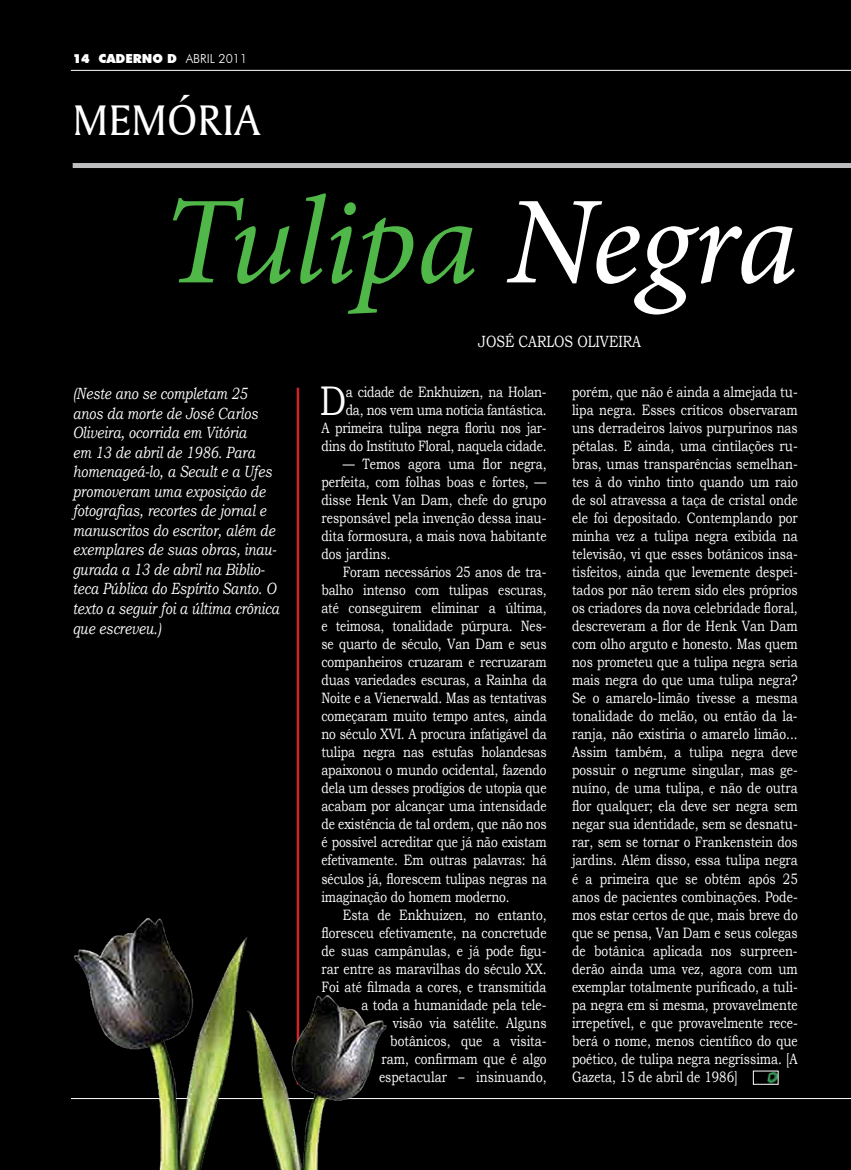
<style>
.page{position:relative;width:851px;height:1170px;background:#fff}
.page>*{position:absolute;margin:0;border:0;box-sizing:border-box;transform-origin:0 0}
.t1{font:italic 125px "Minion Pro";letter-spacing:-.01em;color:#50b848}
.t2{font:45px "Amerigo BT Roman A";color:#fff}
.t3{font:41.38px "Bookman Old Style";color:#fff;scale:.8 1}
.t4{font:italic 16.25px/19.5px "Bookman Old Style";color:#fff;scale:.8 1}
.t5{font:16.25px "Bookman Old Style";color:#fff;scale:.8 1}
.t6{font:15px/18px "Bookman Old Style";color:#fff;text-align:justify;scale:.8 1}
.t7{font:15px/18px "Bookman Old Style";letter-spacing:-.02em;color:#fff;text-align:right;scale:.8 1}
.t8{font:900 12.5px "Futura BT";color:#fff}
.s1{font-weight:300}
.s2{color:#fff}
</style>
<div class="page">
<div style="left:0;top:0;width:850px;height:1169px;background:#000"></div>
<hr style="left:296px;top:387px;width:3px;height:697px;background:#d2232a">
<hr style="left:71px;top:1098px;width:779px;height:1px;background:#fff">
<hr style="left:71px;top:70px;width:779px;height:1px;background:#fff">
<div style="left:73px;top:163px;width:777px;height:5px;background:#bcbec0"></div>
<img style="left:767px;top:1072px;width:9px;height:10px">
<img style="left:71px;top:917px;width:177px;height:252px">
<img style="left:248px;top:992px;width:142px;height:177px">
<p class="t8" style="left:73px;top:51px;width:176px">14 CADERNO D <span class="s1">ABRIL 2011</span></p>
<h2 class="t2" style="left:73px;top:92px;width:189px">MEMÓRIA</h2>
<h1 class="t1" style="left:161px;top:157px;width:637px">Tulipa <span class="s2">Negra</span></h1>
<p class="t4" style="left:73px;top:384px;width:260px">(Neste ano se completam 25 anos da morte de José Carlos<br>Oliveira, ocorrida em Vitória<br>em 13 de abril de 1986. Para homenageá-lo, a Secult e a Ufes promoveram uma exposição de fotografias, recortes de jornal e manuscritos do escritor, além de exemplares de suas obras, inau&shy;gurada a 13 de abril na Biblio&shy;teca Pública do Espírito Santo. O texto a seguir foi a última crônica que escreveu.)</p>
<p class="t5" style="left:478px;top:331px;width:205px">JOSÉ CARLOS OLIVEIRA</p>
<p class="t6" style="left:572px;top:383px;width:284px">porém, que não é ainda a almejada tu&shy;lipa negra. Esses críticos observaram uns derradeiros laivos purpurinos nas pétalas. E ainda, uma cintilações ru&shy;bras, umas transparências semelhan&shy;tes à do vinho tinto quando um raio de sol atravessa a taça de cristal onde ele foi depositado. Contemplando por minha vez a tulipa negra exibida na televisão, vi que esses botânicos insa&shy;tisfeitos, ainda que levemente despei&shy;tados por não terem sido eles próprios os criadores da nova celebridade floral, descreveram a flor de Henk Van Dam com olho arguto e honesto. Mas quem nos prometeu que a tulipa negra seria mais negra do que uma tulipa negra?<br>Se o amarelo-limão tivesse a mesma tonalidade do melão, ou então da la&shy;ranja, não existiria o amarelo limão...<br>Assim também, a tulipa negra deve possuir o negrume singular, mas ge&shy;nuíno, de uma tulipa, e não de outra flor qualquer; ela deve ser negra sem negar sua identidade, sem se desnatu&shy;rar, sem se tornar o Frankenstein dos jardins. Além disso, essa tulipa negra é a primeira que se obtém após 25 anos de pacientes combinações. Pode&shy;mos estar certos de que, mais breve do que se pensa, Van Dam e seus colegas de botânica aplicada nos surpreen&shy;derão ainda uma vez, agora com um exemplar totalmente purificado, a tuli&shy;pa negra em si mesma, provavelmente irrepetível, e que provavelmente rece&shy;berá o nome, menos científico do que poético, de tulipa negra negríssima. [A Gazeta, 15 de abril de 1986]</p>
<p class="t7" style="left:321px;top:383px;width:283px">a cidade de Enkhuizen, na Holan-<br>da, nos vem uma notícia fantástica.<br>A primeira tulipa negra floriu nos jar&shy;dins do Instituto Floral, naquela cidade.</p>
<p class="t6" style="left:321px;top:455px;width:283px;text-indent:21px">— Temos agora uma flor negra, perfeita, com folhas boas e fortes, — disse Henk Van Dam, chefe do grupo responsável pela invenção dessa inau&shy;dita formosura, a mais nova habitante dos jardins.</p>
<p class="t6" style="left:321px;top:563px;width:283px;text-indent:21px">Foram necessários 25 anos de tra&shy;balho intenso com tulipas escuras, até conseguirem eliminar a última, e teimosa, tonalidade púrpura. Nes&shy;se quarto de século, Van Dam e seus companheiros cruzaram e recruzaram duas variedades escuras, a Rainha da Noite e a Vienerwald. Mas as tentativas começaram muito tempo antes, ainda no século XVI. A procura infatigável da tulipa negra nas estufas holandesas apaixonou o mundo ocidental, fazendo dela um desses prodígios de utopia que acabam por alcançar uma intensidade de existência de tal ordem, que não nos é possível acreditar que já não existam efetivamente. Em outras palavras: há séculos já, florescem tulipas negras na imaginação do homem moderno.</p>
<p class="t6" style="left:321px;top:905px;width:283px;text-align:right">Esta de Enkhuizen, no entanto, floresceu efetivamente, na concretude de suas campânulas, e já pode figu&shy;rar entre as maravilhas do século XX.<br>Foi até filmada a cores, e transmitida a toda a humanidade pela tele-<br>visão via satélite. Alguns<br>botânicos, que a visita-<br>ram, confirmam que é algo espetacular – insinuando,</p>
<h3 class="t3" style="left:320px;top:374px;width:35px">D</h3>
</div>
